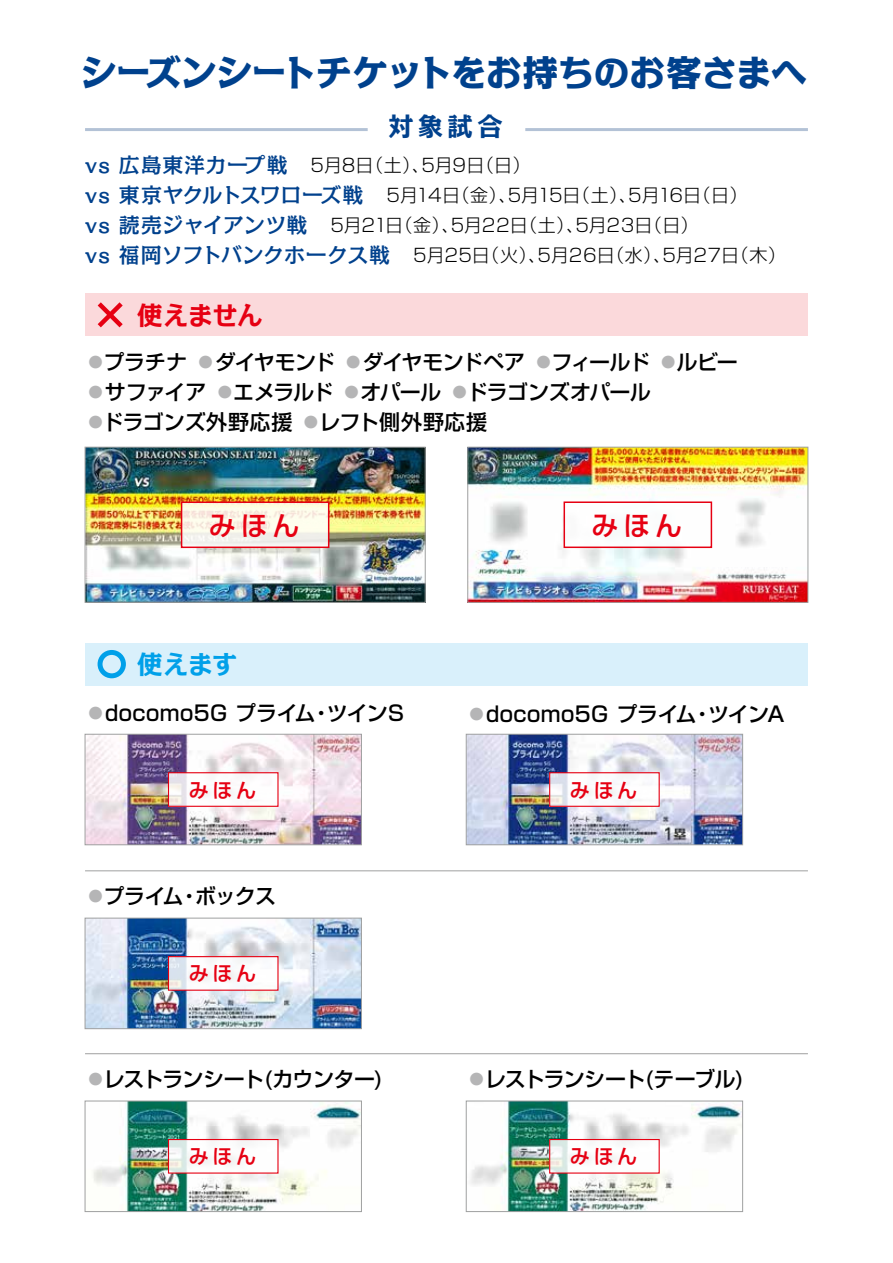
<style>
.page{position:relative;width:893px;height:1263px;background:#fff}
.page>*{position:absolute;margin:0;border:0;box-sizing:border-box;transform-origin:0 0}
.t1{font:800 35.25px "Kakumin Pro";letter-spacing:.005em;color:#00418d}
.t2{font:500 27px "Shin Go Pro";letter-spacing:.175em;color:#e60012}
.t3{font:700 25.5px "Kakumin Pro";letter-spacing:-.015em;color:#e60012}
.t4{font:700 25.5px "Kakumin Pro";color:#00a0e9}
.t5{font:700 25.5px "Kakumin Pro";color:#00418d}
.t6{font:500 21px "Shin Go Pro";letter-spacing:-.025em;color:#000}
.t7{font:500 21px "Shin Go Pro";letter-spacing:.02em;color:#000}
.t8{font:500 21px "Shin Go Pro";letter-spacing:-.05em;color:#000}
.t9{font:500 21px "Shin Go Pro";letter-spacing:.015em;color:#000}
.t10{font:500 20.1px "Shin Go Pro";letter-spacing:.175em;color:#e60012}
.t11{font:300 18px/30px "Shin Go Pro";letter-spacing:-.01em;color:#000}
.s1{font-family:"Kakumin Pro";font-weight:500;font-size:21px;color:#00418d}
.s2{color:#b5b5b6}
</style>
<div class="page">
<div style="left:85px;top:643px;width:723px;height:42px;background:#d9f0fb"></div>
<div style="left:98px;top:650px;width:28px;height:28px;border:5px solid #00a0e9;border-radius:50%"></div>
<hr style="left:85px;top:128px;width:283px;height:3px;background:#003378">
<hr style="left:85px;top:870px;width:723px;height:1px;background:#9fa0a0">
<hr style="left:525px;top:128px;width:283px;height:3px;background:#003378">
<div style="left:85px;top:294px;width:723px;height:42px;background:#fbd9db"></div>
<svg style="left:97px;top:302px;width:26px;height:26px"></svg>
<img style="left:87px;top:449px;width:337px;height:152px">
<div style="left:85px;top:447px;width:341px;height:156px;border:1px solid #9fa0a0"></div>
<svg style="left:184px;top:504px;width:142px;height:41px;background:#f8f4e7"></svg>
<div style="left:181px;top:501px;width:148px;height:47px;border:2px solid #e60012"></div>
<img style="left:469px;top:449px;width:337px;height:152px">
<div style="left:467px;top:447px;width:341px;height:156px;border:1px solid #9fa0a0"></div>
<div style="left:564px;top:502px;width:147px;height:45px;background:#fff"></div>
<div style="left:563px;top:501px;width:149px;height:47px;border:2px solid #e60012"></div>
<img style="left:87px;top:736px;width:273px;height:107px">
<div style="left:85px;top:734px;width:277px;height:111px;border:1px solid #9fa0a0"></div>
<div style="left:168px;top:773px;width:110px;height:33px;background:#fff"></div>
<div style="left:168px;top:772px;width:111px;height:35px;border:1px solid #e60012"></div>
<img style="left:87px;top:920px;width:273px;height:107px">
<div style="left:85px;top:918px;width:277px;height:111px;border:1px solid #9fa0a0"></div>
<svg style="left:170px;top:958px;width:107px;height:31px"></svg>
<div style="left:168px;top:956px;width:111px;height:35px;border:1px solid #e60012"></div>
<hr style="left:85px;top:1053px;width:723px;height:1px;background:#9fa0a0">
<img style="left:93px;top:1103px;width:267px;height:107px">
<div style="left:85px;top:1101px;width:277px;height:111px;border:1px solid #9fa0a0"></div>
<div style="left:168px;top:1139px;width:110px;height:34px;background:#fff"></div>
<div style="left:168px;top:1139px;width:111px;height:34px;border:1px solid #e60012"></div>
<img style="left:470px;top:1103px;width:271px;height:107px">
<div style="left:466px;top:1101px;width:277px;height:111px;border:1px solid #9fa0a0"></div>
<div style="left:550px;top:1139px;width:109px;height:34px;background:#fff"></div>
<div style="left:549px;top:1139px;width:111px;height:34px;border:1px solid #e60012"></div>
<img style="left:468px;top:736px;width:273px;height:107px">
<div style="left:466px;top:734px;width:277px;height:111px;border:1px solid #9fa0a0"></div>
<div style="left:550px;top:773px;width:109px;height:33px;background:#fff"></div>
<div style="left:549px;top:772px;width:111px;height:35px;border:1px solid #e60012"></div>
<h1 class="t1" style="left:82px;top:44px;width:727px">シーズンシートチケットをお持ちのお客さまへ</h1>
<h3 class="t5" style="left:388px;top:106px;width:116px">対象試合</h3>
<p class="t11" style="left:85px;top:148px;width:703px"><span class="s1">vs 広島東洋カープ戦　</span>5月8日（土）、5月9日（日）<br><span class="s1">vs 東京ヤクルトスワローズ戦　</span>5月14日（金）、5月15日（土）、5月16日（日）<br><span class="s1">vs 読売ジャイアンツ戦　</span>5月21日（金）、5月22日（土）、5月23日（日）<br><span class="s1">vs 福岡ソフトバンクホークス戦　</span>5月25日（火）、5月26日（水）、5月27日（木）</p>
<h3 class="t3" style="left:137px;top:295px;width:127px">使えません</h3>
<p class="t6" style="left:85px;top:345px;width:654px"><span class="s2">●</span>プラチナ <span class="s2">●</span>ダイヤモンド <span class="s2">●</span>ダイヤモンドペア <span class="s2">●</span>フィールド <span class="s2">●</span>ルビー</p>
<p class="t8" style="left:85px;top:375px;width:567px"><span class="s2">●</span>サファイア <span class="s2">●</span>エメラルド <span class="s2">●</span>オパール <span class="s2">●</span>ドラゴンズオパール</p>
<p class="t9" style="left:85px;top:405px;width:404px"><span class="s2">●</span>ドラゴンズ外野応援 <span class="s2">●</span>レフト側外野応援</p>
<h2 class="t2" style="left:209px;top:503px;width:92px">みほん</h2>
<h2 class="t2" style="left:592px;top:503px;width:92px">みほん</h2>
<h3 class="t4" style="left:137px;top:644px;width:102px">使えます</h3>
<p class="t7" style="left:85px;top:695px;width:321px"><span class="s2">●</span>docomo5G プライム・ツインS</p>
<p class="t10" style="left:189px;top:773px;width:69px">みほん</p>
<p class="t6" style="left:85px;top:879px;width:193px"><span class="s2">●</span>プライム・ボックス</p>
<p class="t10" style="left:189px;top:957px;width:69px">みほん</p>
<p class="t6" style="left:85px;top:1062px;width:300px"><span class="s2">●</span>レストランシート(カウンター)</p>
<p class="t10" style="left:189px;top:1140px;width:69px">みほん</p>
<p class="t7" style="left:466px;top:697px;width:320px"><span class="s2">●</span>docomo5G プライム・ツインA</p>
<p class="t10" style="left:570px;top:773px;width:69px">みほん</p>
<p class="t6" style="left:466px;top:1062px;width:280px"><span class="s2">●</span>レストランシート(テーブル)</p>
<p class="t10" style="left:570px;top:1140px;width:69px">みほん</p>
</div>
